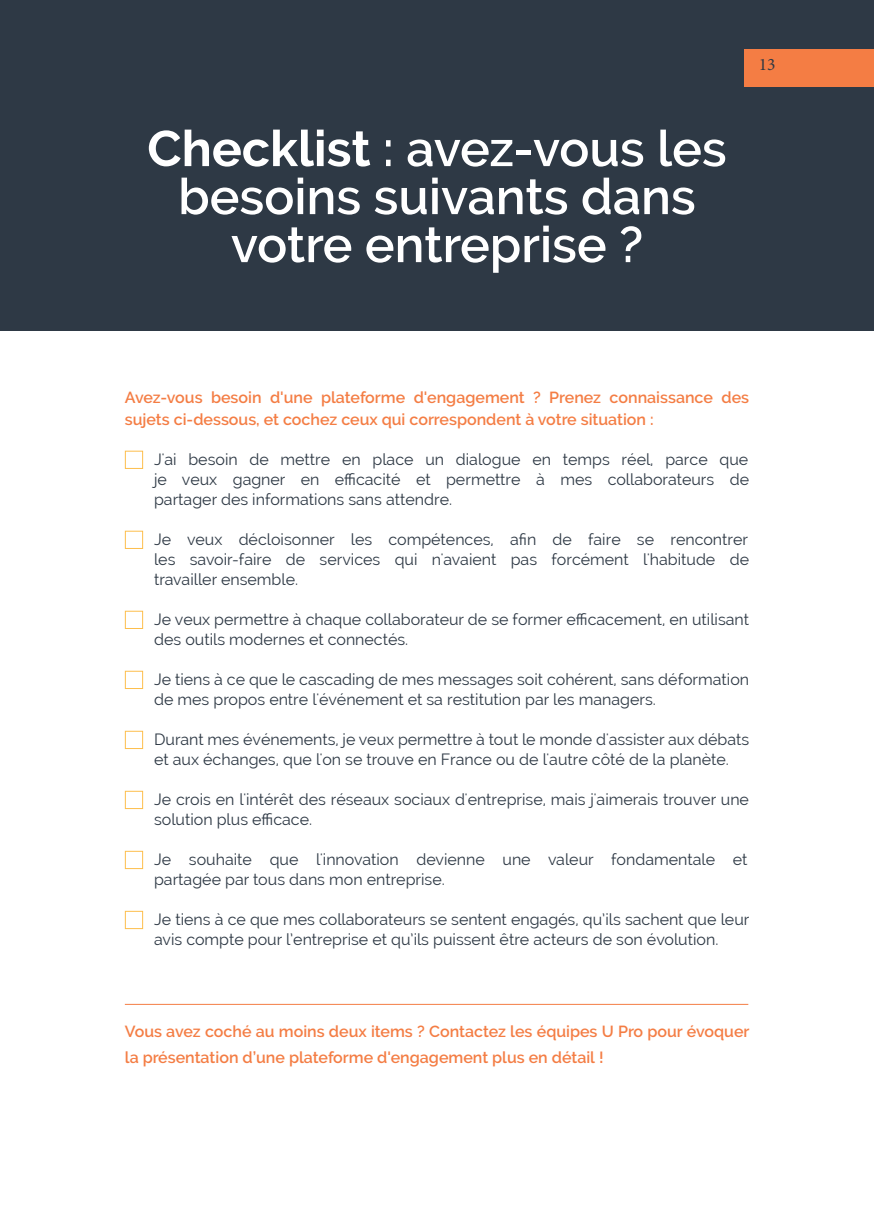
<style>
.page{position:relative;width:874px;height:1225px;background:#fff}
.page>*{position:absolute;margin:0;border:0;box-sizing:border-box;transform-origin:0 0}
.t1{font:600 50px/48px "Raleway";color:#fff;text-align:center}
.t2{font:17.4px "Minion Pro";color:#2e3945}
.t3{font:16px/20px "Raleway";color:#2e3945}
.t4{font:600 16px/22px "Raleway";color:#f47d44}
.s1{font-weight:700}
</style>
<div class="page">
<div style="left:0;top:0;width:873px;height:331px;background:#2e3945"></div>
<div style="left:125px;top:451px;width:18px;height:18px;border:1px solid #fdbe4c"></div>
<div style="left:125px;top:531px;width:18px;height:18px;border:1px solid #fdbe4c"></div>
<div style="left:125px;top:611px;width:18px;height:18px;border:1px solid #fdbe4c"></div>
<div style="left:125px;top:671px;width:18px;height:18px;border:1px solid #fdbe4c"></div>
<div style="left:125px;top:731px;width:18px;height:18px;border:1px solid #fdbe4c"></div>
<div style="left:125px;top:791px;width:18px;height:18px;border:1px solid #fdbe4c"></div>
<div style="left:125px;top:851px;width:18px;height:18px;border:1px solid #fdbe4c"></div>
<div style="left:125px;top:911px;width:18px;height:18px;border:1px solid #fdbe4c"></div>
<hr style="left:125px;top:1004px;width:623px;height:1px;background:#f47d44">
<div style="left:744px;top:49px;width:129px;height:38px;background:#f47d44"></div>
<p class="t1" style="left:147px;top:125px;width:580px"><span class="s1">Checklist</span> : avez-vous les besoins suivants dans votre entreprise ?</p>
<p class="t2" style="left:758px;top:53px;width:18px">13</p>
<p class="t4" style="left:125px;top:386px;width:625px">Avez-vous besoin d'une plateforme d'engagement ? Prenez connaissance des sujets ci-dessous, et cochez ceux qui correspondent à votre situation :</p>
<p class="t3" style="left:154px;top:449px;width:596px;text-align:justify">J'ai besoin de mettre en place un dialogue en temps réel, parce que je veux gagner en efficacité et permettre à mes collaborateurs de partager des informations sans attendre.</p>
<p class="t3" style="left:154px;top:529px;width:596px;text-align:justify">Je veux décloisonner les compétences, afin de faire se rencontrer les savoir-faire de services qui n'avaient pas forcément l'habitude de travailler ensemble.</p>
<p class="t3" style="left:154px;top:609px;width:596px">Je veux permettre à chaque collaborateur de se former efficacement, en utilisant des outils modernes et connectés.</p>
<p class="t3" style="left:154px;top:669px;width:596px">Je tiens à ce que le cascading de mes messages soit cohérent, sans déformation de mes propos entre l'événement et sa restitution par les managers.</p>
<p class="t3" style="left:154px;top:729px;width:596px">Durant mes événements, je veux permettre à tout le monde d'assister aux débats et aux échanges, que l'on se trouve en France ou de l'autre côté de la planète.</p>
<p class="t3" style="left:154px;top:789px;width:596px">Je crois en l'intérêt des réseaux sociaux d'entreprise, mais j'aimerais trouver une solution plus efficace.</p>
<p class="t3" style="left:154px;top:849px;width:594px">Je souhaite que l'innovation devienne une valeur fondamentale et partagée par tous dans mon entreprise.</p>
<p class="t3" style="left:154px;top:909px;width:596px">Je tiens à ce que mes collaborateurs se sentent engagés, qu’ils sachent que leur avis compte pour l’entreprise et qu’ils puissent être acteurs de son évolution.</p>
<p class="t4" style="left:125px;top:1018px;width:626px;line-height:26px">Vous avez coché au moins deux items ? Contactez les équipes U Pro pour évoquer la présentation d’une plateforme d'engagement plus en détail !</p>
</div>
